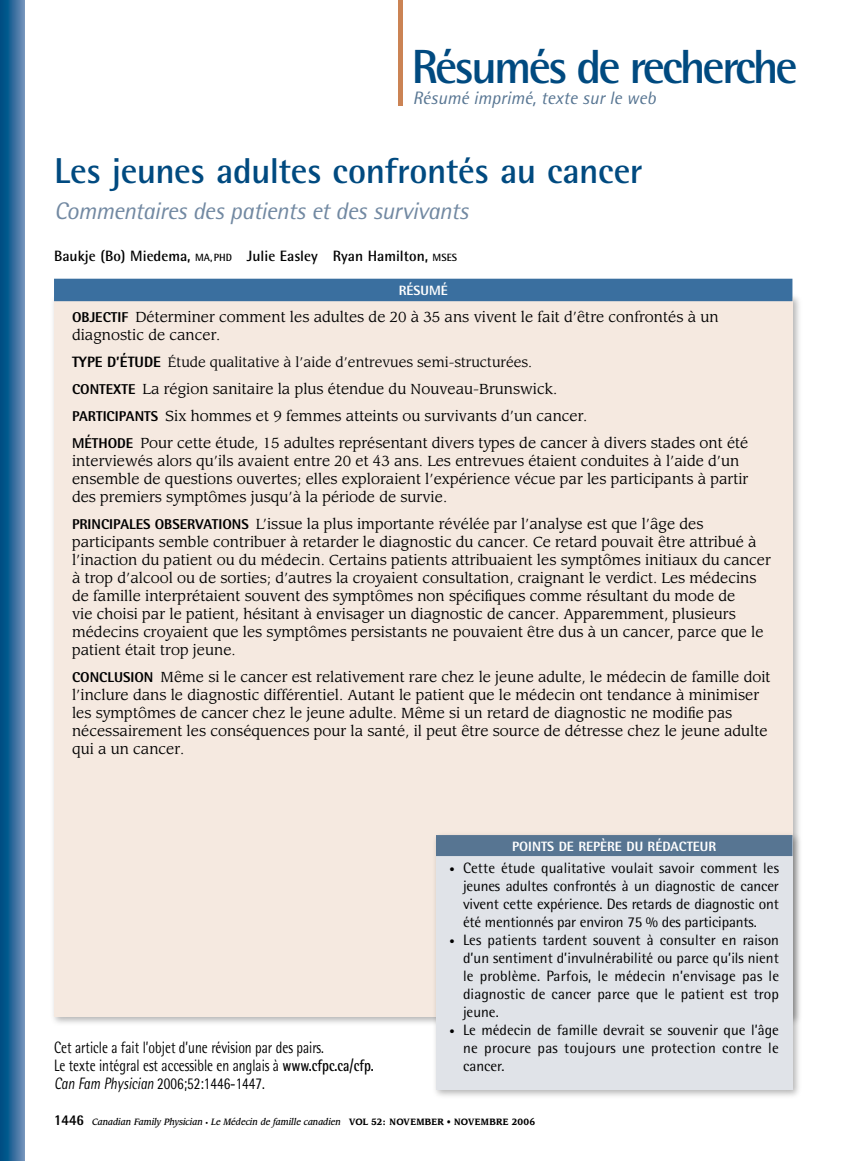
<style>
.page{position:relative;width:851px;height:1161px;background:#fff}
.page>*{position:absolute;margin:0;border:0;box-sizing:border-box;transform-origin:0 0}
.t1{font:700 48px "Rotis Semi Sans Std";letter-spacing:-.06em;color:#004a80}
.t2{font:700 36px "Rotis Semi Sans Std";letter-spacing:-.01em;color:#004a80}
.t3{font:italic 24px "Rotis Semi Sans Std";letter-spacing:-.025em;color:#7289a2}
.t4{font:italic 18px "Rotis Semi Sans Std";color:#577592}
.t5{font:16.5px/18px "Rotis Semi Sans Std";color:#000;scale:.8 1}
.t6{font:15px/18px "Rotis Semi Sans Std";letter-spacing:.005em;color:#000;text-align:justify}
.t7{font:700 15px "Rotis Semi Sans Std";color:#000}
.t8{font:14.25px/18px "Leawood Std";color:#000}
.t9{font:13.5px "Leawood Std";color:#000}
.t10{font:800 13.5px "Rotis Semi Sans Std";color:#fff}
.t11{font:italic 500 9px "Leawood Std";color:#000;scale:.9 1}
.s1{font-size:10.5px}
.s2{font-family:"Rotis Semi Sans Std";font-weight:800}
.s3{font-family:"Rotis Semi Sans Std";font-weight:800;font-size:15px}
.s4{font-weight:700}
.s5{font-style:italic}
.s6{font-family:"Rotis Semi Sans Std";font-weight:800;font-style:normal;font-size:15px}
.s7{font-style:normal;font-size:6px}
.s8{font-weight:700;font-style:normal}
</style>
<div class="page">
<svg style="left:0;top:0;width:24px;height:1161px;background:#1f6294"></svg>
<hr style="left:398px;top:0;width:4px;height:106px;background:#cb8354">
<div style="left:49px;top:292px;width:754px;height:736px;background:#000;opacity:.3"></div>
<div style="left:54px;top:297px;width:738px;height:720px;background:#f5e9e0"></div>
<div style="left:54px;top:279px;width:738px;height:22px;background:#3a6f9f"></div>
<div style="left:431px;top:830px;width:372px;height:270px;background:#000;opacity:.3"></div>
<div style="left:436px;top:837px;width:356px;height:252px;background:#e0e3e8"></div>
<div style="left:436px;top:835px;width:356px;height:21px;background:#577592"></div>
<h1 class="t1" style="left:411px;top:37px;width:388px">Résumés de recherche</h1>
<p class="t4" style="left:412px;top:87px;width:244px">Résumé imprimé, texte sur le web</p>
<h2 class="t2" style="left:54px;top:148px;width:589px">Les jeunes adultes confrontés au cancer</h2>
<h3 class="t3" style="left:54px;top:196px;width:416px">Commentaires des patients et des survivants</h3>
<p class="t7" style="left:54px;top:247px;width:404px">Baukje (Bo) Miedema, <span class="s1">ma,phd</span> Julie Easley Ryan Hamilton, <span class="s1">mses</span></p>
<p class="t10" style="left:398px;top:282px;width:51px">RÉSUMÉ</p>
<p class="t8" style="left:72px;top:308px;width:648px"><span class="s2">OBJECTIF</span> Déterminer comment les adultes de 20 à 35 ans vivent le fait d’être confrontés à un diagnostic de cancer.</p>
<p class="t9" style="left:72px;top:354px;width:461px"><span class="s3">TYPE D’ÉTUDE</span> Étude qualitative à l’aide d’entrevues semi-structurées.</p>
<p class="t8" style="left:72px;top:376px;width:678px;line-height:27px"><span class="s2">CONTEXTE</span> La région sanitaire la plus étendue du Nouveau-Brunswick.<br><span class="s2">PARTICIPANTS</span> Six hommes et 9 femmes atteints ou survivants d’un cancer.<br><span class="s2">MÉTHODE</span> Pour cette étude, 15 adultes représentant divers types de cancer à divers stades ont été</p>
<p class="t8" style="left:72px;top:452px;width:677px">interviewés alors qu’ils avaient entre 20 et 43 ans. Les entrevues étaient conduites à l’aide d’un ensemble de questions ouvertes; elles exploraient l’expérience vécue par les participants à partir des premiers symptômes jusqu’à la période de survie.</p>
<p class="t8" style="left:72px;top:515px;width:700px"><span class="s2">PRINCIPALES OBSERVATIONS</span> L’issue la plus importante révélée par l’analyse est que l’âge des participants semble contribuer à retarder le diagnostic du cancer. Ce retard pouvait être attribué à l’inaction du patient ou du médecin. Certains patients attribuaient les symptômes initiaux du cancer à trop d’alcool ou de sorties; d’autres la croyaient consultation, craignant le verdict. Les médecins de famille interprétaient souvent des symptômes non spécifiques comme résultant du mode de<br>vie choisi par le patient, hésitant à envisager un diagnostic de cancer. Apparemment, plusieurs médecins croyaient que les symptômes persistants ne pouvaient être dus à un cancer, parce que le patient était trop jeune.</p>
<p class="t8" style="left:72px;top:668px;width:700px"><span class="s2">CONCLUSION</span> Même si le cancer est relativement rare chez le jeune adulte, le médecin de famille doit l’inclure dans le diagnostic différentiel. Autant le patient que le médecin ont tendance à minimiser les symptômes de cancer chez le jeune adulte. Même si un retard de diagnostic ne modifie pas nécessairement les conséquences pour la santé, il peut être source de détresse chez le jeune adulte qui a un cancer.</p>
<p class="t5" style="left:54px;top:1038px;width:401px">Cet article a fait l’objet d’une révision par des pairs.<br>Le texte intégral est accessible en anglais à <span class="s4">www.cfpc.ca/cfp.<br></span><span class="s5">Can Fam Physician</span> 2006;52:1446-1447.</p>
<p class="t10" style="left:512px;top:838px;width:15px">POINTS</p>
<p class="t10" style="left:558px;top:838px;width:98px">DEREPÈREDURÉDACTEUR</p>
<p class="t6" style="left:463px;top:859px;width:317px;text-indent:-14px"><span class="s1">•</span> Cette étude qualitative voulait savoir comment les jeunes adultes confrontés à un diagnostic de cancer vivent cette expérience. Des retards de diagnostic ont été mentionnés par environ 75 % des participants.</p>
<p class="t6" style="left:463px;top:931px;width:317px;text-indent:-14px"><span class="s1">•</span> Les patients tardent souvent à consulter en raison d’un sentiment d’invulnérabilité ou parce qu’ils nient le problème. Parfois, le médecin n’envisage pas le diagnostic de cancer parce que le patient est trop jeune.</p>
<p class="t6" style="left:463px;top:1021px;width:317px;text-indent:-14px"><span class="s1">•</span> Le médecin de famille devrait se souvenir que l’âge ne procure pas toujours une protection contre le cancer.</p>
<p class="t11" style="left:54px;top:1116px;width:536px"><span class="s6">1446</span> Canadian Family Physician <span class="s7">•</span> Le Médecin de famille canadien <span class="s8">VOL 52: NOVEMBER • NOVEMBRE 2006</span></p>
</div>
